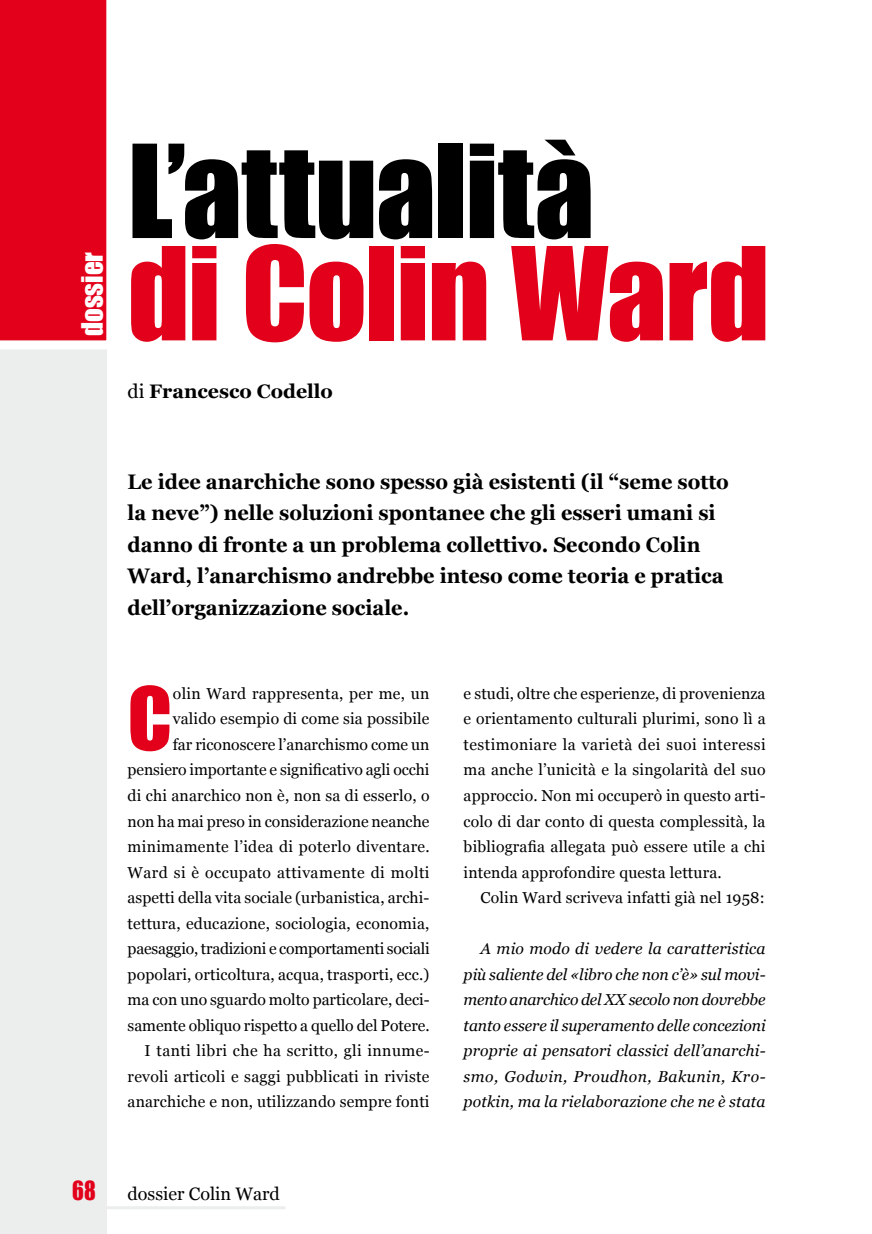
<style>
.page{position:relative;width:872px;height:1234px;background:#fff}
.page>*{position:absolute;margin:0;border:0;box-sizing:border-box;transform-origin:0 0}
.t1{font:119.4px "Impact";letter-spacing:-.005em;color:#000}
.t2{font:119.4px "Impact";letter-spacing:-.015em;color:#e2001a}
.t3{font:80.25px "Impact";color:#e2001a}
.t4{font:27px "Impact";color:#fff}
.t5{font:24.15px "Impact";color:#e2001a;scale:.9 1}
.t6{font:700 21px/31.5px "Georgia";color:#000;scale:.95 1}
.t7{font:700 19.5px "Georgia";color:#000}
.t8{font:18px "Georgia";color:#000}
.t9{font:15.75px/25.5px "Georgia";letter-spacing:.01em;color:#000;text-align:right}
.t10{font:italic 15.75px/25.5px "Georgia";letter-spacing:.01em;color:#000;text-align:justify}
.s1{font-weight:400}
</style>
<div class="page">
<div style="left:0;top:0;width:106px;height:1233px;background:#eceded"></div>
<div style="left:0;top:0;width:107px;height:354px;background:#e2001a"></div>
<hr style="left:0;top:1205px;width:285px;height:3px;background:#eceded">
<h3 class="t4" style="left:71px;top:336px;width:86px;rotate:-90deg">dossier</h3>
<h1 class="t1" style="left:128px;top:98px;width:468px">L’attualità</h1>
<h1 class="t2" style="left:128px;top:201px;width:643px">di Colin Ward</h1>
<p class="t7" style="left:128px;top:376px;width:207px"><span class="s1">di</span> Francesco Codello</p>
<p class="t6" style="left:128px;top:464px;width:634px">Le idee anarchiche sono spesso già esistenti (il “seme sotto la neve”) nelle soluzioni spontanee che gli esseri umani si danno di fronte a un problema collettivo. Secondo Colin Ward, l’anarchismo andrebbe inteso come teoria e pratica dell’organizzazione sociale.</p>
<h2 class="t3" style="left:128px;top:656px;width:46px">C</h2>
<p class="t9" style="left:128px;top:680px;width:303px">olin Ward rappresenta, per me, un valido esempio di come sia possibile<br>far riconoscere l’anarchismo come un pensiero importante e significativo agli occhi di chi anarchico non è, non sa di esserlo, o non ha mai preso in considerazione neanche minimamente l’idea di poterlo diventare.<br>Ward si è occupato attivamente di molti aspetti della vita sociale (urbanistica, archi&shy;tettura, educazione, sociologia, economia, paesaggio, tradizioni e comportamenti sociali popolari, orticoltura, acqua, trasporti, ecc.) ma con uno sguardo molto particolare, deci&shy;samente obliquo rispetto a quello del Potere.<br>I tanti libri che ha scritto, gli innume&shy;revoli articoli e saggi pubblicati in riviste anarchiche e non, utilizzando sempre fonti</p>
<p class="t9" style="left:463px;top:680px;width:303px;text-align:justify">e studi, oltre che esperienze, di provenienza e orientamento culturali plurimi, sono lì a testimoniare la varietà dei suoi interessi ma anche l’unicità e la singolarità del suo approccio. Non mi occuperò in questo arti&shy;colo di dar conto di questa complessità, la bibliografia allegata può essere utile a chi intenda approfondire questa lettura.</p>
<p class="t9" style="left:480px;top:884px;width:285px">Colin Ward scriveva infatti già nel 1958:</p>
<p class="t10" style="left:463px;top:935px;width:303px;text-indent:17px">A mio modo di vedere la caratteristica più saliente del «libro che non c’è» sul movi&shy;mento anarchico del XX secolo non dovrebbe tanto essere il superamento delle concezioni proprie ai pensatori classici dell’anarchi&shy;smo, Godwin, Proudhon, Bakunin, Kro&shy;potkin, ma la rielaborazione che ne è stata</p>
<h3 class="t5" style="left:72px;top:1171px;width:28px">68</h3>
<p class="t8" style="left:128px;top:1180px;width:154px">dossier Colin Ward</p>
</div>
